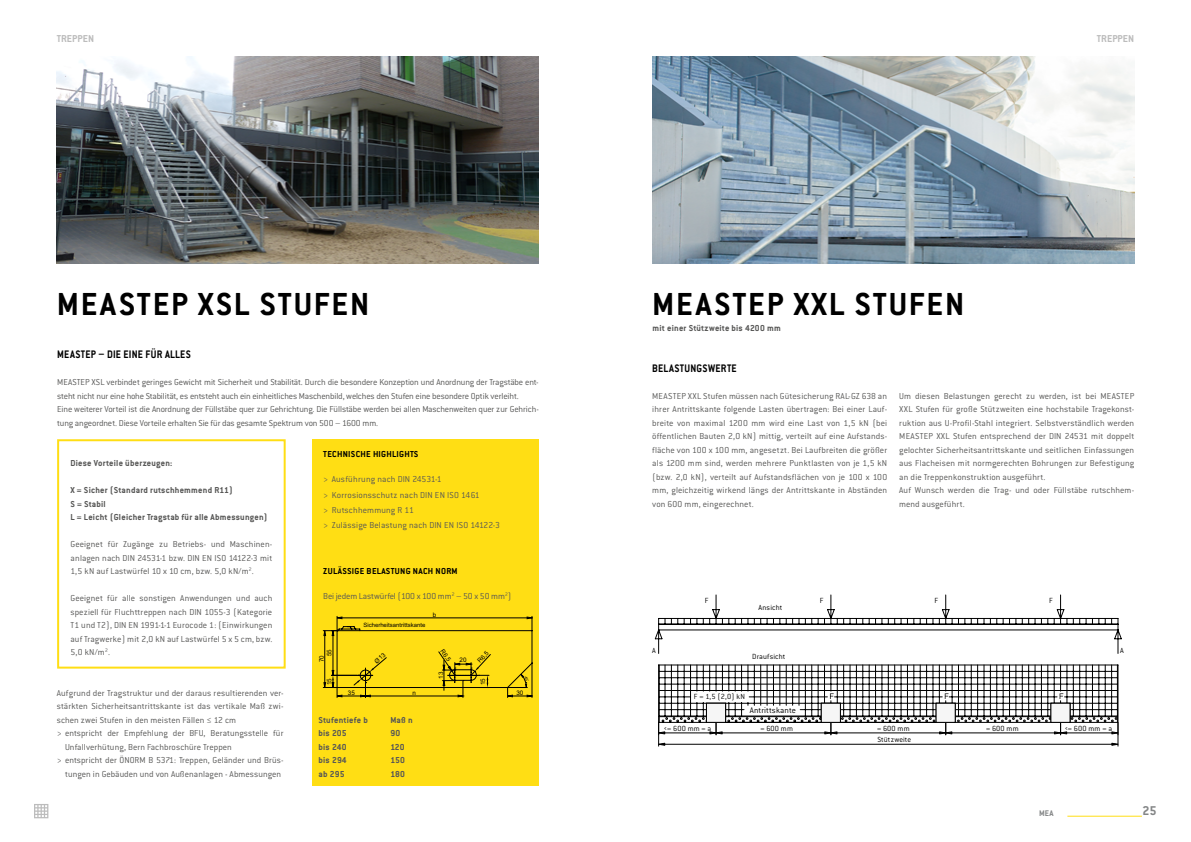
<style>
.page{position:relative;width:1191px;height:842px;background:#fff}
.page>*{position:absolute;margin:0;border:0;box-sizing:border-box;transform-origin:0 0}
.t1{font:700 35px "Conduit ITC Pro";letter-spacing:.05em;color:#000}
.t2{font:700 14px "Conduit ITC Pro";color:#848687}
.t3{font:700 12px "Conduit ITC Pro";letter-spacing:.025em;color:#000;scale:.9 1}
.t4{font:700 11px "Conduit ITC Pro";color:#bcbcbc}
.t5{font:300 9.5px/13.5px "Conduit ITC Pro";letter-spacing:.005em;color:#575756;text-align:justify}
.t6{font:300 9.5px/13.5px "Conduit ITC Pro";letter-spacing:-.015em;color:#575756}
.t7{font:700 9.5px/13.5px "Conduit ITC Pro";letter-spacing:.025em;color:#575756}
.t8{font:700 9.5px "Conduit ITC Pro";letter-spacing:.03em;color:#000}
.t9{font:300 9.1px "Conduit ITC Pro";letter-spacing:.01em;color:#000}
.t10{font:700 9px "Conduit ITC Pro";color:#848687}
.t11{font:300 8.2px "Conduit ITC Pro";letter-spacing:.02em;color:#000}
.t12{font:6.3px "Arial";color:#000}
.t13{font:6px "Arial";color:#000}
</style>
<div class="page">
<hr style="left:1067px;top:816px;width:75px;height:1px;background:#ffde14">
<img style="left:652px;top:57px;width:482px;height:207px">
<div style="left:312px;top:439px;width:227px;height:346px;background:#ffde14"></div>
<img style="left:57px;top:57px;width:482px;height:207px">
<svg style="left:658px;top:594px;width:461px;height:152px"></svg>
<svg style="left:655px;top:595px;width:466px;height:128px"></svg>
<hr style="left:760px;top:665px;width:1px;height:40px;background:#000">
<hr style="left:767px;top:665px;width:1px;height:40px;background:#000">
<hr style="left:773px;top:665px;width:1px;height:40px;background:#000">
<hr style="left:779px;top:665px;width:1px;height:40px;background:#000">
<hr style="left:786px;top:665px;width:1px;height:40px;background:#000">
<hr style="left:799px;top:665px;width:1px;height:40px;background:#000">
<div style="left:1050px;top:703px;width:20px;height:19px;background:#f6f6f6;border:1px solid #000"></div>
<div style="left:936px;top:703px;width:19px;height:19px;background:#f6f6f6"></div>
<div style="left:821px;top:703px;width:19px;height:19px;background:#f6f6f6;border:1px solid #000"></div>
<div style="left:706px;top:703px;width:19px;height:19px;background:#f6f6f6;border:1px solid #000"></div>
<div style="left:57px;top:439px;width:229px;height:230px;border:2px solid #ffde14"></div>
<svg style="left:34px;top:804px;width:14px;height:14px"></svg>
<svg style="left:323px;top:616px;width:210px;height:81px"></svg>
<p class="t4" style="left:57px;top:32px;width:39px">TREPPEN</p>
<p class="t4" style="left:1096px;top:32px;width:39px">TREPPEN</p>
<h1 class="t1" style="left:57px;top:284px;width:314px">MEASTEP XSL STUFEN</h1>
<p class="t3" style="left:57px;top:347px;width:150px">MEASTEP – DIE EINE FÜR ALLES</p>
<p class="t6" style="left:57px;top:376px;width:483px">MEASTEP XSL verbindet geringes Gewicht mit Sicherheit und Stabilität. Durch die besondere Konzeption und Anordnung der Tragstäbe ent&shy;steht nicht nur eine hohe Stabilität, es entsteht auch ein einheitliches Maschenbild, welches den Stufen eine besondere Optik verleiht.<br>Eine weiterer Vorteil ist die Anordnung der Füllstäbe quer zur Gehrichtung. Die Füllstäbe werden bei allen Maschenweiten quer zur Gehrich&shy;tung angeordnet. Diese Vorteile erhalten Sie für das gesamte Spektrum von 500 – 1600 mm.</p>
<p class="t7" style="left:70px;top:456px;width:103px">Diese Vorteile überzeugen:</p>
<p class="t7" style="left:70px;top:483px;width:199px">X = Sicher (Standard rutschhemmend R11)<br>S = Stabil<br>L = Leicht (Gleicher Tragstab für alle Abmessungen)</p>
<p class="t5" style="left:70px;top:538px;width:203px">Geeignet für Zugänge zu Betriebs- und Maschinen&shy;anlagen nach DIN 24531-1 bzw. DIN EN ISO 14122-3 mit 1,5 kN auf Lastwürfel 10 x 10 cm, bzw. 5,0 kN/m<sup>2</sup>.</p>
<p class="t5" style="left:70px;top:592px;width:203px">Geeignet für alle sonstigen Anwendungen und auch speziell für Fluchttreppen nach DIN 1055-3 (Kategorie T1 und T2), DIN EN 1991-1-1 Eurocode 1: (Einwirkungen auf Tragwerke) mit 2,0 kN auf Lastwürfel 5 x 5 cm, bzw.<br>5,0 kN/m<sup>2</sup>.</p>
<p class="t5" style="left:57px;top:686px;width:228px">Aufgrund der Tragstruktur und der daraus resultierenden ver-</p>
<p class="t5" style="left:57px;top:700px;width:228px">stärkten Sicherheitsantrittskante ist das vertikale Maß zwi-</p>
<p class="t5" style="left:57px;top:713px;width:181px">schen zwei Stufen in den meisten Fällen ≤ 12 cm</p>
<p class="t5" style="left:57px;top:727px;width:228px">&gt; entspricht der Empfehlung der BFU, Beratungsstelle für</p>
<p class="t5" style="left:65px;top:740px;width:168px">Unfallverhütung, Bern Fachbroschüre Treppen</p>
<p class="t5" style="left:57px;top:754px;width:228px">&gt; entspricht der ÖNORM B 5371: Treppen, Geländer und Brüs-</p>
<p class="t5" style="left:65px;top:767px;width:218px">tungen in Gebäuden und von Außenanlagen - Abmessungen</p>
<p class="t8" style="left:323px;top:449px;width:97px">TECHNISCHE HIGHLIGHTS</p>
<p class="t5" style="left:323px;top:472px;width:178px;line-height:15.3px;text-align:left">&gt; Ausführung nach DIN 24531-1<br>&gt; Korrosionsschutz nach DIN EN ISO 1461<br>&gt; Rutschhemmung R 11<br>&gt; Zulässige Belastung nach DIN EN ISO 14122-3</p>
<p class="t8" style="left:323px;top:566px;width:136px">ZULÄSSIGE BELASTUNG NACH NORM</p>
<p class="t6" style="left:323px;top:590px;width:190px">Bei jedem Lastwürfel (100 x 100 mm<sup>2</sup> – 50 x 50 mm<sup>2</sup>)</p>
<p class="t12" style="left:433px;top:611px;width:5px">b</p>
<p class="t13" style="left:363px;top:621px;width:64px">Sicherheitsantrittskante</p>
<p class="t12" style="left:326px;top:656px;width:8px;rotate:-90deg">55</p>
<p class="t12" style="left:318px;top:662px;width:8px;rotate:-90deg">70</p>
<p class="t12" style="left:445px;top:648px;width:15px;rotate:56deg">R6,5</p>
<p class="t12" style="left:459px;top:656px;width:8px">20</p>
<p class="t12" style="left:476px;top:659px;width:15px;rotate:-47deg">R6,5</p>
<p class="t12" style="left:326px;top:685px;width:8px;rotate:-90deg">15</p>
<p class="t12" style="left:437px;top:679px;width:8px;rotate:-90deg">13</p>
<p class="t12" style="left:479px;top:685px;width:8px;rotate:-90deg">15</p>
<p class="t12" style="left:348px;top:689px;width:8px">35</p>
<p class="t12" style="left:412px;top:689px;width:5px">n</p>
<p class="t12" style="left:516px;top:689px;width:8px">30</p>
<p class="t7" style="left:318px;top:713px;width:51px">Stufentiefe b</p>
<p class="t7" style="left:390px;top:713px;width:24px">Maß n</p>
<p class="t7" style="left:318px;top:726px;width:30px">bis 205</p>
<p class="t7" style="left:390px;top:726px;width:11px">90</p>
<p class="t7" style="left:318px;top:740px;width:30px">bis 240</p>
<p class="t7" style="left:390px;top:740px;width:16px">120</p>
<p class="t7" style="left:318px;top:753px;width:30px">bis 294</p>
<p class="t7" style="left:390px;top:753px;width:16px">150</p>
<p class="t7" style="left:318px;top:767px;width:28px">ab 295</p>
<p class="t7" style="left:390px;top:767px;width:16px">180</p>
<h1 class="t1" style="left:652px;top:284px;width:313px">MEASTEP XXL STUFEN</h1>
<p class="t7" style="left:652px;top:321px;width:130px">mit einer Stützweite bis 4200 mm</p>
<p class="t3" style="left:652px;top:361px;width:95px">BELASTUNGSWERTE</p>
<p class="t5" style="left:652px;top:389px;width:236px">MEASTEP XXL Stufen müssen nach Gütesicherung RAL-GZ 638 an ihrer Antrittskante folgende Lasten übertragen: Bei einer Lauf&shy;breite von maximal 1200 mm wird eine Last von 1,5 kN (bei öffentlichen Bauten 2,0 kN) mittig, verteilt auf eine Aufstands&shy;fläche von 100 x 100 mm, angesetzt. Bei Laufbreiten die größer als 1200 mm sind, werden mehrere Punktlasten von je 1,5 kN (bzw. 2,0 kN), verteilt auf Aufstandsflächen von je 100 x 100 mm, gleichzeitig wirkend längs der Antrittskante in Abständen von 600 mm, eingerechnet.</p>
<p class="t5" style="left:899px;top:389px;width:236px;text-align:left">Um diesen Belastungen gerecht zu werden, ist bei MEASTEP XXL Stufen für große Stützweiten eine hochstabile Tragekonst&shy;ruktion aus U-Profil-Stahl integriert. Selbstverständlich werden MEASTEP XXL Stufen entsprechend der DIN 24531 mit doppelt gelochter Sicherheitsantrittskante und seitlichen Einfassungen aus Flacheisen mit normgerechten Bohrungen zur Befestigung an die Treppenkonstruktion ausgeführt.<br>Auf Wunsch werden die Trag- und oder Füllstäbe rutschhem&shy;mend ausgeführt.</p>
<p class="t11" style="left:704px;top:596px;width:5px">F</p>
<p class="t11" style="left:820px;top:596px;width:5px">F</p>
<p class="t11" style="left:934px;top:596px;width:5px">F</p>
<p class="t11" style="left:1049px;top:596px;width:5px">F</p>
<p class="t11" style="left:758px;top:603px;width:25px">Ansicht</p>
<p class="t11" style="left:652px;top:646px;width:5px">A</p>
<p class="t11" style="left:1120px;top:646px;width:5px">A</p>
<p class="t11" style="left:752px;top:652px;width:35px">Draufsicht</p>
<p class="t11" style="left:694px;top:692px;width:52px">F = 1,5 (2,0) kN</p>
<p class="t9" style="left:749px;top:705px;width:48px">Antrittskante</p>
<p class="t11" style="left:664px;top:724px;width:49px">‹= 600 mm = a</p>
<p class="t11" style="left:760px;top:724px;width:34px">= 600 mm</p>
<p class="t11" style="left:877px;top:724px;width:34px">= 600 mm</p>
<p class="t11" style="left:986px;top:724px;width:34px">= 600 mm</p>
<p class="t11" style="left:1065px;top:724px;width:49px">‹= 600 mm = a</p>
<p class="t11" style="left:877px;top:735px;width:35px">Stützweite</p>
<p class="t10" style="left:1039px;top:808px;width:16px">MEA</p>
<h2 class="t2" style="left:1142px;top:802px;width:15px">25</h2>
</div>
